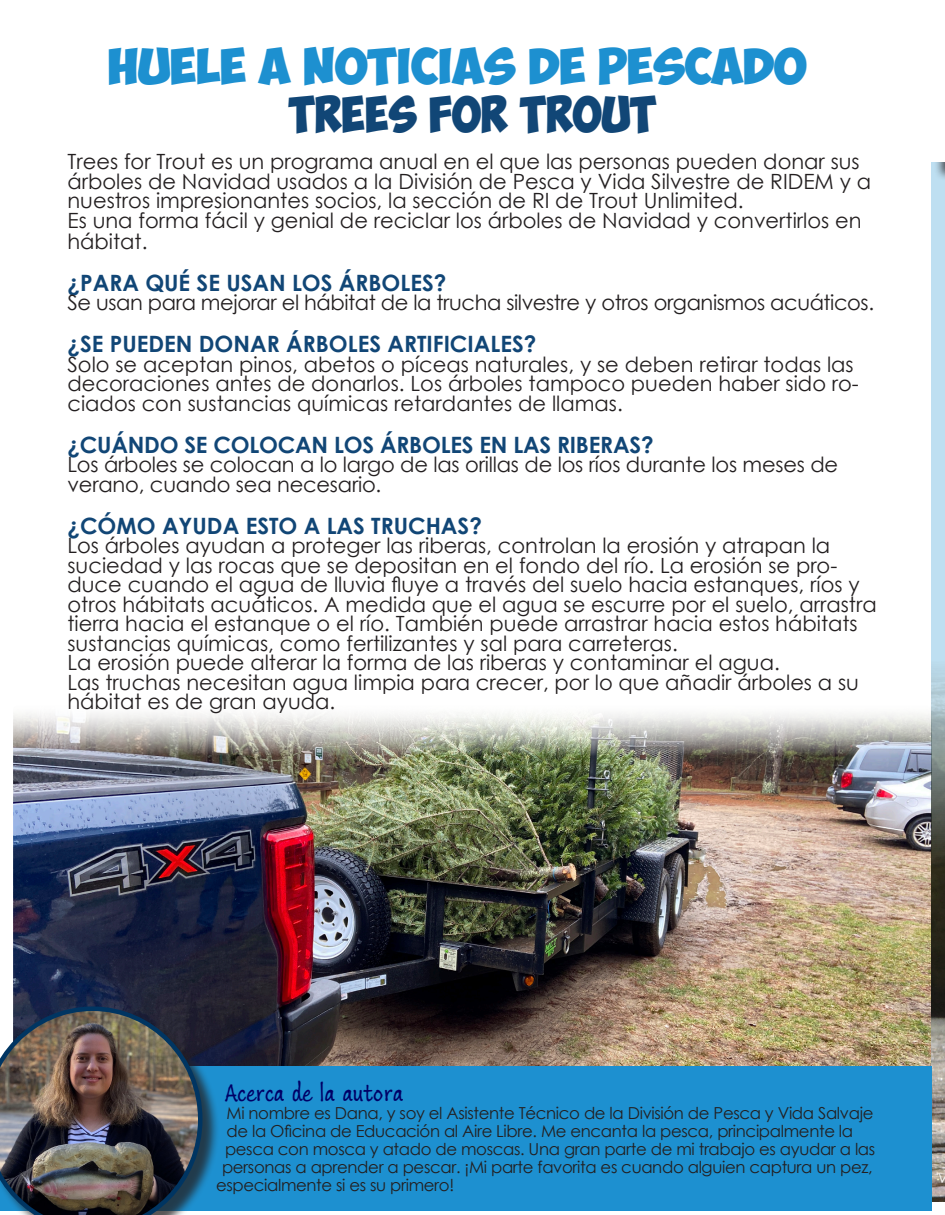
<style>
.page{position:relative;width:945px;height:1215px;background:#fff}
.page>*{position:absolute;margin:0;border:0;box-sizing:border-box;transform-origin:0 0}
.t1{font:700 36px "Obelix Pro";color:#1d90d0}
.t2{font:36px "Obelix Pro";color:#114676}
.t3{font:27px "Ink Journal";color:#006}
.t4{font:700 22.5px "Century Gothic";color:#114676}
.t5{font:21px/19.5px "Century Gothic";color:#231f20}
.t6{font:21px "Century Gothic";letter-spacing:-.02em;color:#231f20}
.t7{font:16.5px "Century Gothic";letter-spacing:-.02em;color:#231f20}
.t8{font:italic 13.5px "Century Gothic";color:#fff}
</style>
<div class="page">
<img style="left:14px;top:702px;width:918px;height:364px">
<div style="left:932px;top:0;width:13px;height:1202px;background:#bedff1"></div>
<img style="left:932px;top:668px;width:13px;height:534px">
<div style="left:934px;top:0;width:11px;height:181px;background:#231f20;opacity:.75"></div>
<div style="left:932px;top:0;width:13px;height:162px;background:#fff"></div>
<div style="left:0;top:1066px;width:932px;height:145px;background:#1d90d0"></div>
<div style="left:0;top:1008px;width:220px;height:207px;background:#231f20;opacity:.75"></div>
<img style="left:0;top:1006px;width:203px;height:209px">
<p class="t1" style="left:108px;top:51px;width:700px">HUELE A NOTICIAS DE PESCADO</p>
<p class="t2" style="left:289px;top:99px;width:369px">TREES FOR TROUT</p>
<p class="t5" style="left:68px;top:151px;width:805px">Trees for Trout es un programa anual en el que las personas pueden donar sus árboles de Navidad usados a la División de Pesca y Vida Silvestre de RIDEM y a nuestros impresionantes socios, la sección de RI de Trout Unlimited.</p>
<p class="t5" style="left:68px;top:209px;width:796px;line-height:21px">Es una forma fácil y genial de reciclar los árboles de Navidad y convertirlos en hábitat.</p>
<p class="t4" style="left:68px;top:265px;width:380px">¿PARA QUÉ SE USAN LOS ÁRBOLES?</p>
<p class="t6" style="left:68px;top:288px;width:808px">Se usan para mejorar el hábitat de la trucha silvestre y otros organismos acuáticos.</p>
<p class="t4" style="left:68px;top:327px;width:470px">¿SE PUEDEN DONAR ÁRBOLES ARTIFICIALES?</p>
<p class="t5" style="left:68px;top:354px;width:793px">Solo se aceptan pinos, abetos o píceas naturales, y se deben retirar todas las decoraciones antes de donarlos. Los árboles tampoco pueden haber sido ro&shy;ciados con sustancias químicas retardantes de llamas.</p>
<p class="t4" style="left:68px;top:427px;width:588px">¿CUÁNDO SE COLOCAN LOS ÁRBOLES EN LAS RIBERAS?</p>
<p class="t5" style="left:68px;top:454px;width:772px">Los árboles se colocan a lo largo de las orillas de los ríos durante los meses de verano, cuando sea necesario.</p>
<p class="t4" style="left:68px;top:508px;width:416px">¿CÓMO AYUDA ESTO A LAS TRUCHAS?</p>
<p class="t5" style="left:68px;top:535px;width:811px">Los árboles ayudan a proteger las riberas, controlan la erosión y atrapan la suciedad y las rocas que se depositan en el fondo del río. La erosión se pro&shy;duce cuando el agua de lluvia fluye a través del suelo hacia estanques, ríos y otros hábitats acuáticos. A medida que el agua se escurre por el suelo, arrastra tierra hacia el estanque o el río. También puede arrastrar hacia estos hábitats sustancias químicas, como fertilizantes y sal para carreteras.</p>
<p class="t5" style="left:68px;top:652px;width:714px">La erosión puede alterar la forma de las riberas y contaminar el agua.</p>
<p class="t5" style="left:68px;top:672px;width:793px">Las truchas necesitan agua limpia para crecer, por lo que añadir árboles a su hábitat es de gran ayuda.</p>
<p class="t3" style="left:225px;top:1075px;width:179px">Acerca de la autora</p>
<p class="t7" style="left:226px;top:1101px;width:648px">Mi nombre es Dana, y soy el Asistente Técnico de la División de Pesca y Vida Salvaje</p>
<p class="t7" style="left:226px;top:1119px;width:628px">de la Oficina de Educación al Aire Libre. Me encanta la pesca, principalmente la</p>
<p class="t7" style="left:225px;top:1137px;width:652px">pesca con mosca y atado de moscas. Una gran parte de mi trabajo es ayudar a las</p>
<p class="t7" style="left:222px;top:1155px;width:652px">personas a aprender a pescar. ¡Mi parte favorita es cuando alguien captura un pez,</p>
<p class="t7" style="left:216px;top:1173px;width:240px">especialmente si es su primero!</p>
<p class="t8" style="left:938px;top:1168px;width:11px">V</p>
</div>
